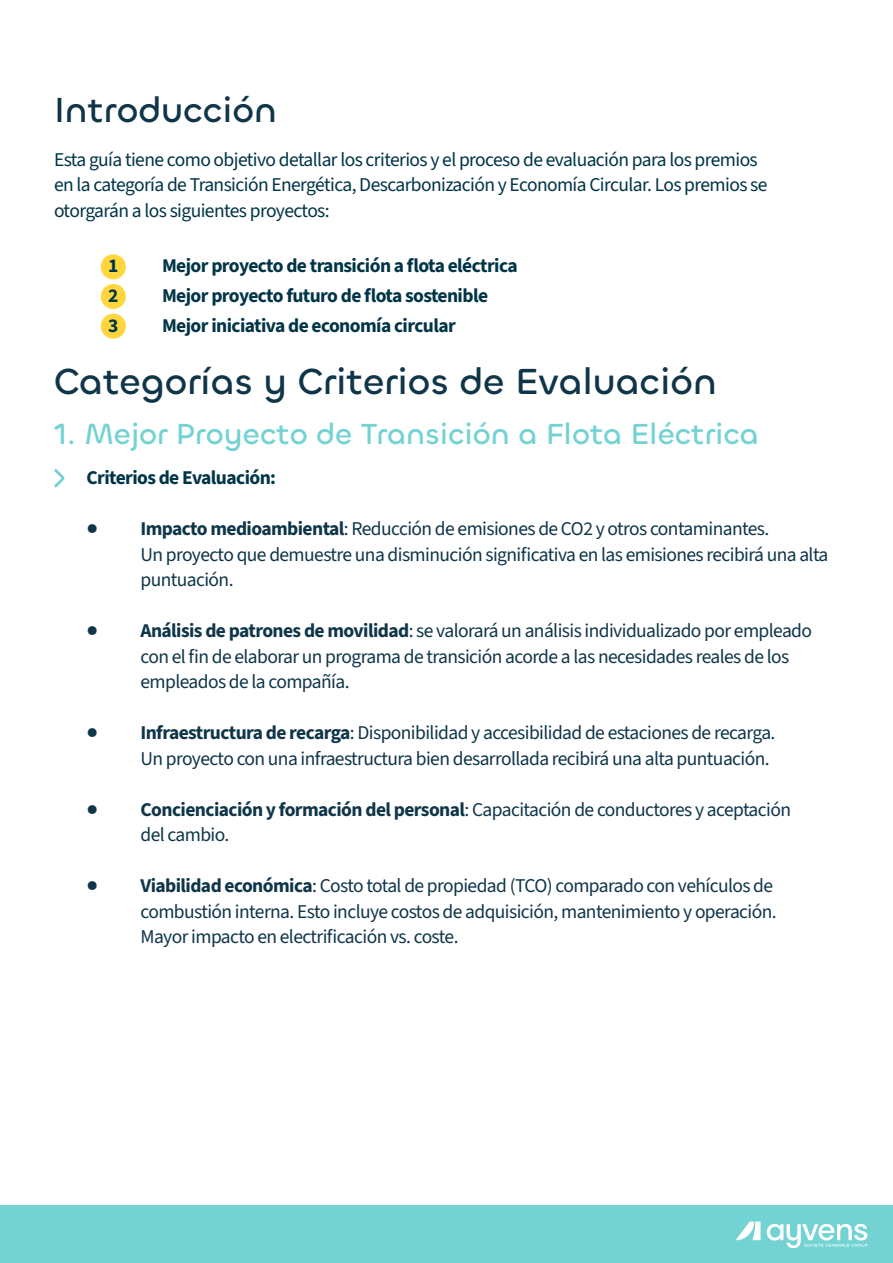
<style>
.page{position:relative;width:893px;height:1263px;background:#fff}
.page>*{position:absolute;margin:0;border:0;box-sizing:border-box;transform-origin:0 0}
.t1{font:500 37.5px "Chillax";color:#0f3549}
.t2{font:500 36px "Chillax";color:#0f3549}
.t3{font:500 30px "Chillax";color:#73d2d2}
.t4{font:19.5px "Source Sans 3";letter-spacing:-.03em;color:#0f3549}
.t5{font:19.5px/25.5px "Source Sans 3";letter-spacing:-.03em;color:#003447}
.t6{font:700 19.5px "Source Sans 3";letter-spacing:-.03em;color:#003447}
.s1{font-weight:700}
</style>
<div class="page">
<div style="left:101px;top:284px;width:25px;height:25px;background:#ffd63d;border-radius:50%"></div>
<div style="left:101px;top:314px;width:25px;height:25px;background:#ffd63d;border-radius:50%"></div>
<div style="left:101px;top:254px;width:25px;height:25px;background:#ffd63d;border-radius:50%"></div>
<svg style="left:54px;top:469px;width:11px;height:19px"></svg>
<div style="left:0;top:1205px;width:893px;height:58px;background:#73d2d2"></div>
<svg style="left:735px;top:1221px;width:132px;height:27px"></svg>
<p class="t2" style="left:54px;top:88px;width:224px">Introducción</p>
<p class="t5" style="left:54px;top:147px;width:715px">Esta guía tiene como objetivo detallar los criterios y el proceso de evaluación para los premios en la categoría de Transición Energética, Descarbonización y Economía Circular. Los premios se otorgarán a los siguientes proyectos:</p>
<p class="t6" style="left:108px;top:253px;width:12px">1</p>
<p class="t6" style="left:162px;top:253px;width:357px">Mejor proyecto de transición a flota eléctrica</p>
<p class="t6" style="left:108px;top:283px;width:12px">2</p>
<p class="t6" style="left:162px;top:283px;width:328px">Mejor proyecto futuro de flota sostenible</p>
<p class="t6" style="left:108px;top:313px;width:12px">3</p>
<p class="t6" style="left:162px;top:313px;width:295px">Mejor iniciativa de economía circular</p>
<p class="t1" style="left:54px;top:358px;width:664px">Categorías y Criterios de Evaluación</p>
<p class="t3" style="left:54px;top:415px;width:706px">1. Mejor Proyecto de Transición a Flota Eléctrica</p>
<p class="t6" style="left:86px;top:465px;width:191px">Criterios de Evaluación:</p>
<p class="t4" style="left:86px;top:516px;width:684px">● <span class="s1">Impacto medioambiental</span>: Reducción de emisiones de CO2 y otros contaminantes.</p>
<p class="t4" style="left:140px;top:541px;width:689px">Un proyecto que demuestre una disminución significativa en las emisiones recibirá una alta</p>
<p class="t4" style="left:140px;top:567px;width:95px">puntuación.</p>
<p class="t4" style="left:86px;top:618px;width:727px">● <span class="s1">Análisis de patrones de movilidad</span>: se valorará un análisis individualizado por empleado</p>
<p class="t4" style="left:140px;top:643px;width:650px">con el fin de elaborar un programa de transición acorde a las necesidades reales de los</p>
<p class="t4" style="left:140px;top:669px;width:211px">empleados de la compañía.</p>
<p class="t4" style="left:86px;top:720px;width:690px">● <span class="s1">Infraestructura de recarga</span>: Disponibilidad y accesibilidad de estaciones de recarga.</p>
<p class="t4" style="left:140px;top:745px;width:631px">Un proyecto con una infraestructura bien desarrollada recibirá una alta puntuación.</p>
<p class="t4" style="left:86px;top:796px;width:706px">● <span class="s1">Concienciación y formación del personal</span>: Capacitación de conductores y aceptación</p>
<p class="t4" style="left:140px;top:822px;width:91px">del cambio.</p>
<p class="t4" style="left:86px;top:873px;width:688px">● <span class="s1">Viabilidad económica</span>: Costo total de propiedad (TCO) comparado con vehículos de</p>
<p class="t4" style="left:140px;top:898px;width:638px">combustión interna. Esto incluye costos de adquisición, mantenimiento y operación.</p>
<p class="t4" style="left:140px;top:924px;width:320px">Mayor impacto en electrificación vs. coste.</p>
</div>
